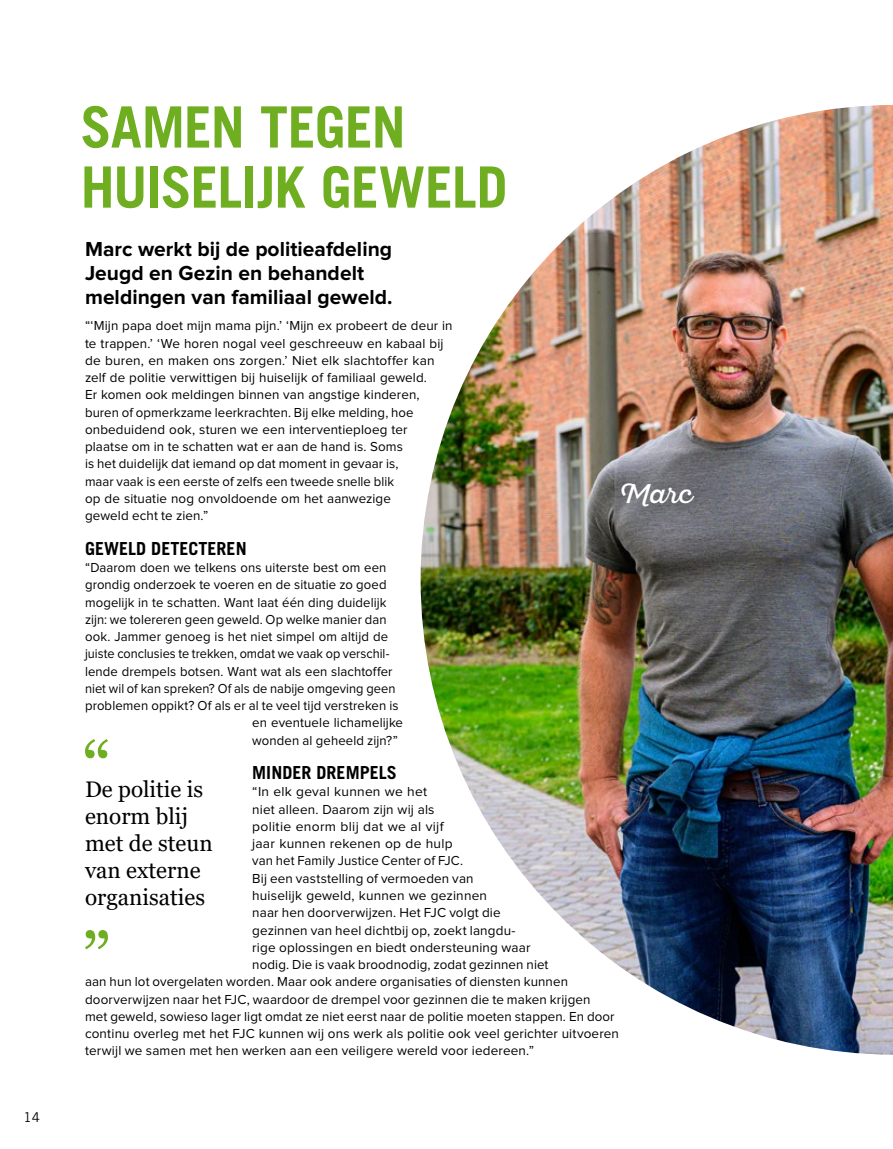
<style>
.page{position:relative;width:893px;height:1149px;background:#fff}
.page>*{position:absolute;margin:0;border:0;box-sizing:border-box;transform-origin:0 0}
.t1{font:700 57px/60px "Trade Gothic LT Std";letter-spacing:-.015em;color:#6eae20}
.t2{font:27px "Sant Elia Script";color:#fff}
.t3{font:22.5px/27px "Georgia";color:#000}
.t4{font:700 21px/24px "Proxima Nova";color:#000}
.t5{font:700 18px "Trade Gothic LT Std";color:#000}
.t6{font:13.5px/17.2px "Proxima Nova";letter-spacing:.01em;color:#000}
.t7{font:13.5px "Proxima Nova";letter-spacing:.01em;color:#000;scale:.94 1}
.t8{font:13.5px "Proxima Nova";letter-spacing:.01em;color:#000;scale:.95 1}
.t9{font:13.5px "Proxima Nova";letter-spacing:.01em;color:#000;scale:.96 1}
.t10{font:13.5px "Trade Gothic LT Std";color:#000}
</style>
<div class="page">
<img style="left:421px;top:105px;width:472px;height:949px">
<div style="left:604px;top:465px;width:106px;height:58px;background:#000;opacity:.3"></div>
<svg style="left:85px;top:930px;width:23px;height:19px"></svg>
<svg style="left:85px;top:739px;width:23px;height:19px"></svg>
<p class="t10" style="left:24px;top:1108px;width:18px">14</p>
<h1 class="t1" style="left:81px;top:96px;width:428px">SAMEN TEGEN<br>HUISELIJK GEWELD</h1>
<h3 class="t4" style="left:85px;top:238px;width:309px">Marc werkt bij de politieafdeling<br>Jeugd en Gezin en behandelt meldingen van familiaal geweld.</h3>
<p class="t6" style="left:85px;top:317px;width:369px">“‘Mijn papa doet mijn mama pijn.’ ‘Mijn ex probeert de deur in te trappen.’ ‘We horen nogal veel geschreeuw en kabaal bij de buren, en maken ons zorgen.’ Niet elk slachtoffer kan zelf de politie verwittigen bij huiselijk of familiaal geweld.<br>Er komen ook meldingen binnen van angstige kinderen, buren of opmerkzame leerkrachten. Bij elke melding, hoe onbeduidend ook, sturen we een interventieploeg ter plaatse om in te schatten wat er aan de hand is. Soms<br>is het duidelijk dat iemand op dat moment in gevaar is,<br>maar vaak is een eerste of zelfs een tweede snelle blik<br>op de situatie nog onvoldoende om het aanwezige<br>geweld echt te zien.”</p>
<h3 class="t5" style="left:85px;top:537px;width:163px">GEWELD DETECTEREN</h3>
<p class="t6" style="left:85px;top:559px;width:303px">“Daarom doen we telkens ons uiterste best om een</p>
<p class="t6" style="left:85px;top:576px;width:303px">grondig onderzoek te voeren en de situatie zo goed</p>
<p class="t6" style="left:85px;top:593px;width:303px">mogelijk in te schatten. Want laat één ding duidelijk</p>
<p class="t9" style="left:85px;top:611px;width:316px">zijn: we tolereren geen geweld. Op welke manier dan</p>
<p class="t6" style="left:85px;top:628px;width:305px">ook. Jammer genoeg is het niet simpel om altijd de</p>
<p class="t7" style="left:85px;top:646px;width:325px">juiste conclusies te trekken, omdat we vaak op verschil-</p>
<p class="t6" style="left:85px;top:662px;width:309px">lende drempels botsen. Want wat als een slachtoffer</p>
<p class="t8" style="left:85px;top:680px;width:328px">niet wil of kan spreken? Of als de nabije omgeving geen</p>
<p class="t6" style="left:85px;top:697px;width:315px">problemen oppikt? Of als er al te veel tijd verstreken is</p>
<p class="t6" style="left:252px;top:714px;width:152px">en eventuele lichamelijke</p>
<p class="t6" style="left:252px;top:731px;width:147px">wonden al geheeld zijn?”</p>
<h3 class="t5" style="left:252px;top:761px;width:146px">MINDER DREMPELS</h3>
<p class="t6" style="left:252px;top:783px;width:176px">“In elk geval kunnen we het</p>
<p class="t6" style="left:252px;top:800px;width:184px">niet alleen. Daarom zijn wij als</p>
<p class="t6" style="left:252px;top:817px;width:193px">politie enorm blij dat we al vijf</p>
<p class="t6" style="left:252px;top:835px;width:202px">jaar kunnen rekenen op de hulp</p>
<p class="t6" style="left:252px;top:852px;width:212px">van het Family Justice Center of FJC.</p>
<p class="t6" style="left:252px;top:869px;width:223px">Bij een vaststelling of vermoeden van</p>
<p class="t6" style="left:252px;top:886px;width:236px">huiselijk geweld, kunnen we gezinnen</p>
<p class="t6" style="left:252px;top:904px;width:250px">naar hen doorverwijzen. Het FJC volgt die</p>
<p class="t6" style="left:252px;top:921px;width:265px">gezinnen van heel dichtbij op, zoekt langdu-</p>
<p class="t6" style="left:252px;top:938px;width:280px">rige oplossingen en biedt ondersteuning waar</p>
<p class="t6" style="left:252px;top:955px;width:298px">nodig. Die is vaak broodnodig, zodat gezinnen niet</p>
<p class="t6" style="left:85px;top:973px;width:484px">aan hun lot overgelaten worden. Maar ook andere organisaties of diensten kunnen</p>
<p class="t6" style="left:85px;top:990px;width:507px">doorverwijzen naar het FJC, waardoor de drempel voor gezinnen die te maken krijgen</p>
<p class="t6" style="left:85px;top:1007px;width:531px">met geweld, sowieso lager ligt omdat ze niet eerst naar de politie moeten stappen. En door</p>
<p class="t6" style="left:85px;top:1024px;width:536px">continu overleg met het FJC kunnen wij ons werk als politie ook veel gerichter uitvoeren</p>
<p class="t6" style="left:85px;top:1042px;width:450px">terwijl we samen met hen werken aan een veiligere wereld voor iedereen.”</p>
<h2 class="t2" style="left:619px;top:477px;width:74px">Marc</h2>
<h3 class="t3" style="left:85px;top:775px;width:129px">De politie is enorm blij met de steun van externe organisaties</h3>
</div>
